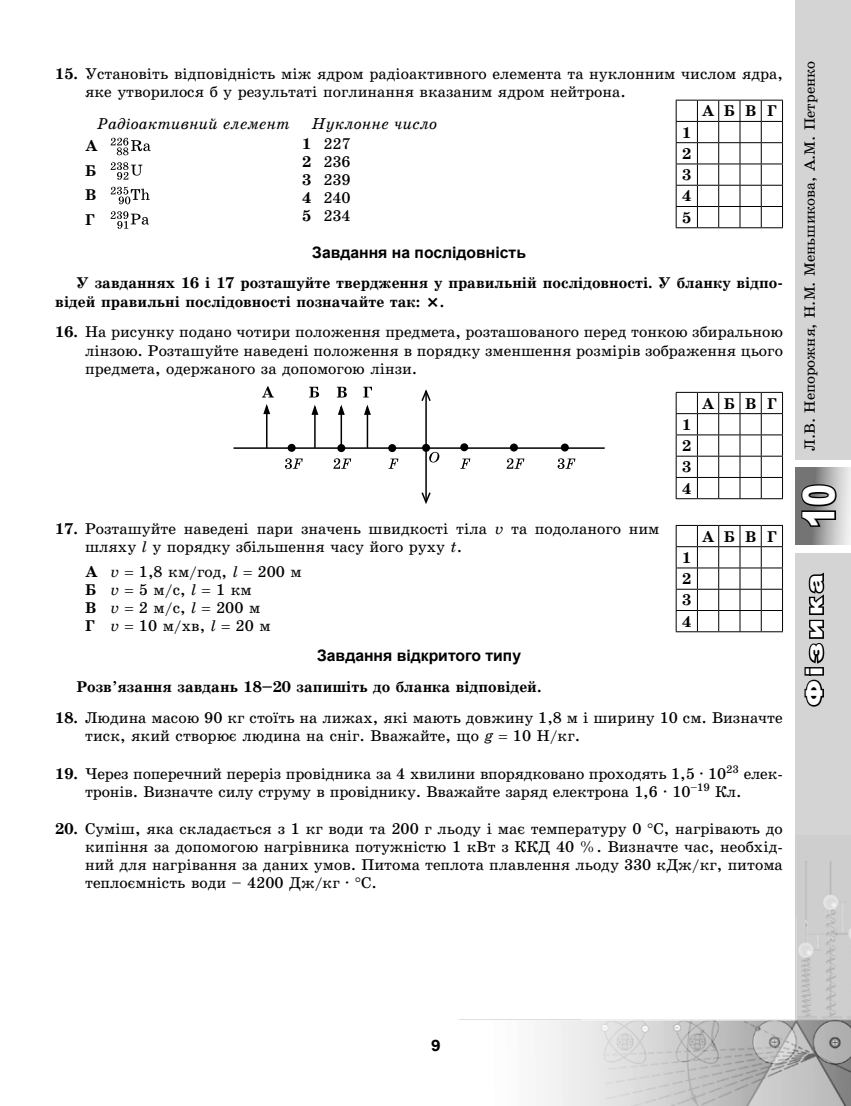
<style>
.page{position:relative;width:851px;height:1106px;background:#fff}
.page>*{position:absolute;margin:0;border:0;box-sizing:border-box;transform-origin:0 0}
.t1{font:900 43.5px "Arial";color:#fff;scale:.75 1}
.t2{font:900 22.95px "Arial";letter-spacing:.15em;color:#fff;scale:1.22 1}
.Vidpovid_ABVG{font:15.75px/18.1px "School Book Alx";color:#000}
.Zavdannya_umova_zaga{font:700 15.75px/21.3px "School Book Alx";color:#000;text-align:justify}
.Zavdannya_zagolovok{font:700 15.75px "Arial";color:#000}
.Tablica_shapka_Itali{font:italic 15.75px "School Book Alx";color:#000}
.Tablica_text_1234{font:15.75px "School Book Alx";color:#000}
.Vidpovid_ABVG-2{font:700 15.75px "School Book Alx";color:#000}
.Tablica_text_ABVG{font:700 15.75px "School Book Alx";color:#000}
.Zavdannya_zagolovok-2{font:700 15.75px "Arial";color:#000;scale:1.1 1}
.t3{font:15px "School Book Alx";color:#000}
.s1{font-weight:700}
.s2{font-style:italic}
.s3{font-weight:400;font-style:italic}
.s4{font-weight:400}
</style>
<div class="page">
<div style="left:795px;top:553px;width:55px;height:553px;background:#d4d4d4"></div>
<svg style="left:804px;top:572px;width:21px;height:135px"></svg>
<div style="left:795px;top:0;width:55px;height:459px;background:#d4d4d4"></div>
<svg style="left:795px;top:468px;width:55px;height:76px;background:#aeaeae"></svg>
<svg style="left:798px;top:482px;width:40px;height:46px;background:#5d5d5d"></svg>
<img style="left:459px;top:861px;width:391px;height:245px">
<svg style="left:111px;top:138px;width:40px;height:17px"></svg>
<svg style="left:111px;top:162px;width:31px;height:18px"></svg>
<svg style="left:111px;top:187px;width:39px;height:17px"></svg>
<svg style="left:111px;top:211px;width:38px;height:18px"></svg>
<svg style="left:675px;top:100px;width:108px;height:128px"></svg>
<svg style="left:675px;top:392px;width:108px;height:107px"></svg>
<hr style="left:233px;top:447px;width:371px;height:2px;background:#000">
<div style="left:388px;top:444px;width:8px;height:8px;background:#000;border-radius:50%"></div>
<div style="left:337px;top:444px;width:8px;height:8px;background:#000;border-radius:50%"></div>
<div style="left:287px;top:444px;width:8px;height:8px;background:#000;border-radius:50%"></div>
<hr style="left:366px;top:412px;width:2px;height:36px;background:#000">
<hr style="left:340px;top:412px;width:2px;height:35px;background:#000">
<hr style="left:314px;top:412px;width:1px;height:36px;background:#000">
<hr style="left:266px;top:412px;width:1px;height:36px;background:#000">
<svg style="left:338px;top:405px;width:7px;height:10px"></svg>
<svg style="left:311px;top:405px;width:8px;height:10px"></svg>
<svg style="left:364px;top:405px;width:7px;height:10px"></svg>
<svg style="left:263px;top:404px;width:8px;height:11px"></svg>
<div style="left:560px;top:443px;width:8px;height:8px;background:#000;border-radius:50%"></div>
<div style="left:510px;top:443px;width:8px;height:8px;background:#000;border-radius:50%"></div>
<div style="left:460px;top:443px;width:8px;height:8px;background:#000;border-radius:50%"></div>
<svg style="left:262px;top:386px;width:12px;height:11px"></svg>
<svg style="left:309px;top:387px;width:10px;height:10px"></svg>
<svg style="left:337px;top:387px;width:10px;height:10px"></svg>
<svg style="left:363px;top:387px;width:9px;height:10px"></svg>
<svg style="left:285px;top:458px;width:18px;height:11px"></svg>
<svg style="left:333px;top:458px;width:18px;height:11px"></svg>
<svg style="left:388px;top:458px;width:10px;height:11px"></svg>
<svg style="left:460px;top:458px;width:10px;height:11px"></svg>
<svg style="left:506px;top:458px;width:18px;height:11px"></svg>
<svg style="left:557px;top:458px;width:18px;height:11px"></svg>
<svg style="left:420px;top:389px;width:19px;height:115px"></svg>
<svg style="left:675px;top:525px;width:108px;height:107px"></svg>
<p class="Vidpovid_ABVG" style="left:85px;top:65px;width:699px;text-indent:-30px"><span class="s1">15.</span> Установіть відповідність між ядром радіоактивного елемента та нуклонним числом ядра, яке утворилося б у результаті поглинання вказаним ядром нейтрона.</p>
<p class="Tablica_shapka_Itali" style="left:97px;top:115px;width:194px">Радіоактивний елемент</p>
<p class="Tablica_shapka_Itali" style="left:312px;top:115px;width:127px">Нуклонне число</p>
<p class="Tablica_text_ABVG" style="left:85px;top:138px;width:14px">А</p>
<p class="Tablica_text_ABVG" style="left:85px;top:162px;width:12px">Б</p>
<p class="Tablica_text_ABVG" style="left:85px;top:187px;width:12px">В</p>
<p class="Tablica_text_ABVG" style="left:85px;top:211px;width:11px">Г</p>
<p class="Zavdannya_umova_zaga" style="left:701px;top:101px;width:77px">АБВГ</p>
<p class="Zavdannya_umova_zaga" style="left:682px;top:122px;width:11px">1<br>2<br>3<br>4<br>5</p>
<p class="Tablica_text_1234" style="left:302px;top:135px;width:50px"><span class="s1">1</span> 227</p>
<p class="Tablica_text_1234" style="left:302px;top:153px;width:50px"><span class="s1">2</span> 236</p>
<p class="Tablica_text_1234" style="left:302px;top:171px;width:50px"><span class="s1">3</span> 239</p>
<p class="Tablica_text_1234" style="left:302px;top:189px;width:50px"><span class="s1">4</span> 240</p>
<p class="Tablica_text_1234" style="left:302px;top:208px;width:50px"><span class="s1">5</span> 234</p>
<p class="Zavdannya_zagolovok" style="left:312px;top:241px;width:215px">Завдання на послідовність</p>
<p class="Zavdannya_umova_zaga" style="left:55px;top:274px;width:729px;line-height:18.1px;text-indent:21px">У завданнях 16 і 17 розташуйте твердження у правильній послідовності. У бланку відпо&shy;відей правильні послідовності позначайте так: .</p>
<p class="Vidpovid_ABVG" style="left:85px;top:323px;width:699px;text-align:justify;text-indent:-30px"><span class="s1">16.</span> На рисунку подано чотири положення предмета, розташованого перед тонкою збиральною лінзою. Розташуйте наведені положення в порядку зменшення розмірів зображення цього предмета, одержаного за допомогою лінзи.</p>
<p class="Zavdannya_umova_zaga" style="left:682px;top:414px;width:11px">1<br>2<br>3<br>4</p>
<p class="Zavdannya_umova_zaga" style="left:701px;top:393px;width:77px">АБВГ</p>
<p class="Vidpovid_ABVG" style="left:85px;top:520px;width:576px;text-indent:-30px"><span class="s1">17.</span> Розташуйте наведені пари значень швидкості тіла <span class="s2">v</span> та подоланого ним шляху <span class="s2">l</span> у порядку збільшення часу його руху <span class="s2">t</span>.</p>
<p class="Vidpovid_ABVG-2" style="left:85px;top:563px;width:36px">А <span class="s3">v</span></p>
<p class="Vidpovid_ABVG" style="left:139px;top:562px;width:100px">1,8 км/год, <span class="s2">l</span></p>
<p class="Vidpovid_ABVG" style="left:257px;top:562px;width:46px">200 м</p>
<p class="Vidpovid_ABVG-2" style="left:85px;top:581px;width:36px">Б <span class="s3">v</span></p>
<p class="Vidpovid_ABVG" style="left:139px;top:581px;width:59px">5 м/с, <span class="s2">l</span></p>
<p class="Vidpovid_ABVG" style="left:216px;top:581px;width:37px">1 км</p>
<p class="Vidpovid_ABVG-2" style="left:85px;top:599px;width:36px">В <span class="s3">v</span></p>
<p class="Vidpovid_ABVG" style="left:139px;top:599px;width:59px">2 м/с, <span class="s2">l</span></p>
<p class="Vidpovid_ABVG" style="left:216px;top:599px;width:46px">200 м</p>
<p class="Vidpovid_ABVG-2" style="left:85px;top:617px;width:36px">Г <span class="s3">v</span></p>
<p class="Vidpovid_ABVG" style="left:139px;top:617px;width:78px">10 м/хв, <span class="s2">l</span></p>
<p class="Vidpovid_ABVG" style="left:235px;top:617px;width:37px">20 м</p>
<p class="Zavdannya_zagolovok" style="left:317px;top:645px;width:206px">Завдання відкритого типу</p>
<p class="Zavdannya_umova_zaga" style="left:77px;top:676px;width:466px">Розв<span class="s4">’</span>язання завдань 18–20 запишіть до бланка відповідей.</p>
<p class="Vidpovid_ABVG" style="left:85px;top:709px;width:699px;text-indent:-30px"><span class="s1">18.</span> Людина масою 90 кг стоїть на лижах, які мають довжину 1,8 м і ширину 10 см. Визначте тиск, який створює людина на сніг. Вважайте, що <span class="s2">g</span></p>
<p class="Zavdannya_umova_zaga" style="left:701px;top:526px;width:77px">АБВГ</p>
<p class="Zavdannya_umova_zaga" style="left:682px;top:547px;width:11px">1<br>2<br>3<br>4</p>
<p class="Vidpovid_ABVG" style="left:513px;top:727px;width:69px">10 Н/кг.</p>
<p class="Vidpovid_ABVG" style="left:85px;top:764px;width:699px;text-indent:-30px"><span class="s1">19.</span> Через поперечний переріз провідника за 4 хвилини впорядковано проходять 1,5 · 10<sup>23</sup> елек&shy;тронів. Визначте силу струму в провіднику. Вважайте заряд електрона 1,6 ∙ 10<sup>–19</sup> Кл.</p>
<p class="Vidpovid_ABVG" style="left:85px;top:819px;width:699px;text-align:justify;text-indent:-30px"><span class="s1">20.</span> Суміш, яка складається з 1 кг води та 200 г льоду і має температуру 0 С, нагрівають до кипіння за допомогою нагрівника потужністю 1 кВт з ККД 40 %. Визначте час, необхід&shy;ний для нагрівання за даних умов. Питома теплота плавлення льоду 330 кДж/кг, питома теплоємність води – 4200 Дж/кг ∙ С.</p>
<p class="t3" style="left:801px;top:451px;width:391px;rotate:-90deg">Л.В. Непорожня, Н.М. Меньшикова, А.М. Петренко</p>
<h1 class="t1" style="left:787px;top:528px;width:60px;rotate:-90deg">10</h1>
<h2 class="t2" style="left:797px;top:706px;width:110px;rotate:-90deg">Фізика</h2>
<p class="Zavdannya_zagolovok-2" style="left:431px;top:1034px;width:10px">9</p>
</div>
